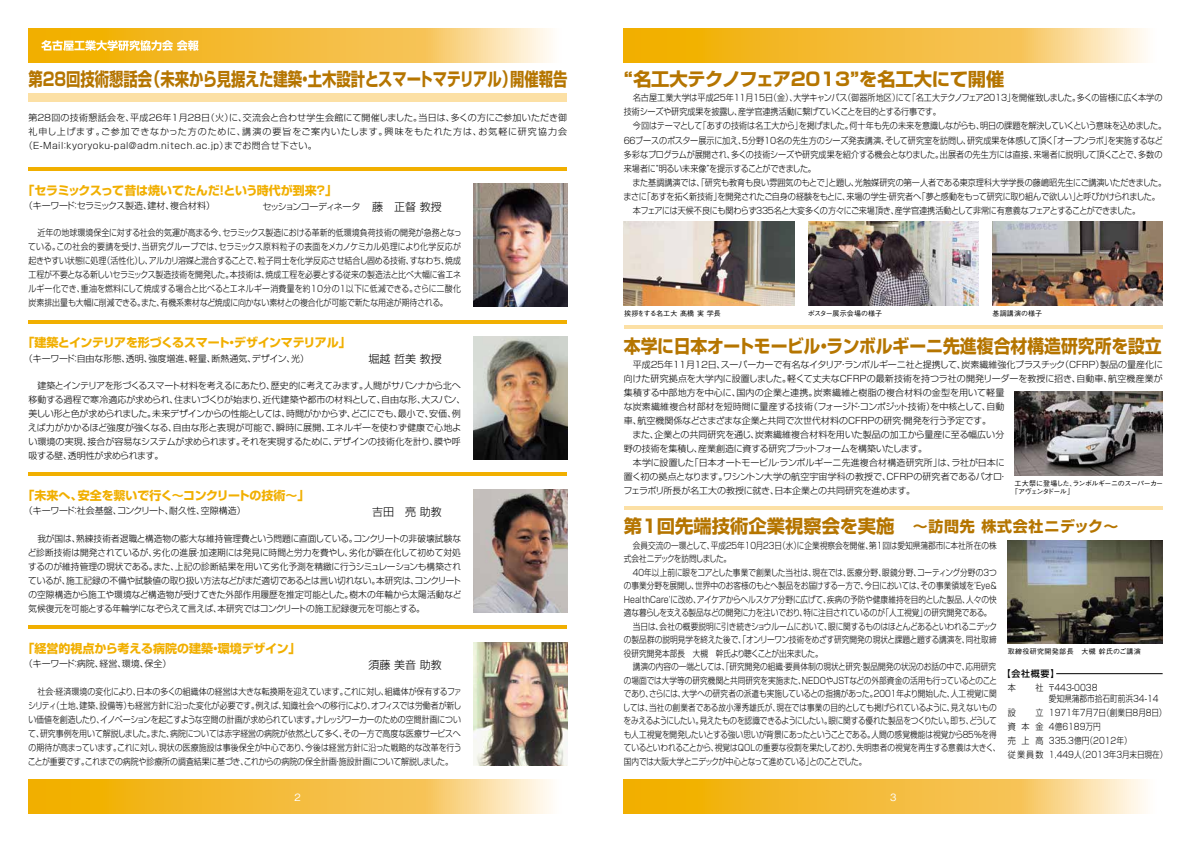
<style>
.page{position:relative;width:1191px;height:842px;background:#fff}
.page>*{position:absolute;margin:0;border:0;box-sizing:border-box;transform-origin:0 0}
.t1{font:700 18.3px "Shin Go Pr 6";color:#b57500;scale:.79 1}
.t2{font:700 18.3px "Shin Go Pr 6";color:#b57500;scale:.92 1}
.t3{font:700 18.3px "Shin Go Pr 6";color:#b57500}
.t4{font:700 18.3px "Shin Go Pr 6";letter-spacing:-.025em;color:#b57500}
.t5{font:700 12px "Shin Go Pr 6";letter-spacing:-.01em;color:#f1af00}
.t6{font:700 12px "Shin Go Pr 6";letter-spacing:-.035em;color:#f1af00}
.t7{font:300 11px "Shin Go Pr 6";color:#000}
.t8{font:500 10px "Gothic BBB Pr 6";color:#fff}
.t9{font:300 9px/14px "Shin Go Pr 6";letter-spacing:-.015em;color:#000}
.t10{font:300 9px/14px "Shin Go Pr 6";letter-spacing:-.015em;color:#000;scale:.85 1}
.t11{font:300 9px/14px "Shin Go Pr 6";letter-spacing:-.015em;color:#000;text-align:justify;scale:.88 1}
.t12{font:300 9px/14px "Shin Go Pr 6";letter-spacing:-.015em;color:#000;scale:.9 1}
.t13{font:300 9px/14px "Shin Go Pr 6";letter-spacing:-.035em;color:#000;scale:.9 1}
.t14{font:300 9px "Shin Go Pr 6";letter-spacing:-.035em;color:#000}
.t15{font:300 9px "Shin Go Pr 6";letter-spacing:.005em;color:#000;scale:.9 1}
.t16{font:300 9px "Shin Go Pr 6";letter-spacing:-.05em;color:#000;scale:.9 1}
.t17{font:300 9px "Shin Go Pr 6";letter-spacing:.09em;color:#000}
.t18{font:300 9px "Shin Go Pr 6";letter-spacing:-.04em;color:#000;scale:.85 1}
.t19{font:300 9px "Shin Go Pr 6";letter-spacing:.005em;color:#000;scale:.85 1}
.t20{font:300 9px "Shin Go Pr 6";letter-spacing:.05em;color:#000}
.t21{font:300 9px "Shin Go Pr 6";letter-spacing:.02em;color:#000}
.t22{font:300 9px "Shin Go Pr 6";letter-spacing:.005em;color:#000}
.t23{font:300 9px "Shin Go Pr 6";letter-spacing:-.05em;color:#000;scale:.85 1}
.t24{font:300 9px "Shin Go Pr 6";letter-spacing:-.135em;color:#000}
.t25{font:500 9px "Shin Go Pr 6";color:#000}
.t26{font:500 7px/8.4px "Gothic BBB Pr 6";letter-spacing:-.075em;color:#000}
.t27{font:500 7px "Gothic BBB Pr 6";letter-spacing:.025em;color:#000}
.t28{font:500 7px "Gothic BBB Pr 6";letter-spacing:.05em;color:#000}
.t29{font:500 7px "Gothic BBB Pr 6";letter-spacing:-.005em;color:#000}
.s1{font-size:11px}
.s2{font-size:15px}
</style>
<div class="page">
<svg style="left:28px;top:28px;width:523px;height:34px"></svg>
<div style="left:28px;top:94px;width:539px;height:8px;background:#fce0a5"></div>
<hr style="left:28px;top:167px;width:539px;height:4px;background:#f1af00">
<hr style="left:28px;top:320px;width:539px;height:3px;background:#f1af00">
<hr style="left:624px;top:325px;width:538px;height:4px;background:#fce0a5">
<hr style="left:624px;top:506px;width:538px;height:3px;background:#fce0a5">
<hr style="left:28px;top:473px;width:539px;height:3px;background:#f1af00">
<hr style="left:28px;top:625px;width:539px;height:4px;background:#f1af00">
<img style="left:474px;top:184px;width:93px;height:123px">
<img style="left:474px;top:337px;width:93px;height:122px">
<img style="left:474px;top:489px;width:93px;height:123px">
<img style="left:474px;top:642px;width:93px;height:123px">
<svg style="left:624px;top:780px;width:522px;height:34px"></svg>
<svg style="left:28px;top:780px;width:523px;height:34px"></svg>
<svg style="left:624px;top:28px;width:522px;height:34px"></svg>
<img style="left:624px;top:221px;width:170px;height:85px">
<img style="left:808px;top:221px;width:170px;height:85px">
<img style="left:992px;top:221px;width:170px;height:85px">
<img style="left:1014px;top:391px;width:148px;height:84px">
<img style="left:1007px;top:541px;width:155px;height:103px">
<svg style="left:41px;top:40px;width:158px;height:11px"></svg>
<hr style="left:1056px;top:673px;width:106px;height:1px;background:#000">
<h1 class="t1" style="left:29px;top:65px;width:684px">第２８回技術懇話会（未来から見据えた建築・土木設計とスマートマテリアル）開催報告</h1>
<h1 class="t4" style="left:624px;top:65px;width:382px">“名工大テクノフェア２０１３”を名工大にて開催</h1>
<p class="t9" style="left:28px;top:110px;width:540px">第２８回の技術懇話会を、平成２６年１月２８日（火）に、交流会と合わせ学生会館にて開催しました。当日は、多くの方にご参加いただき御</p>
<p class="t17" style="left:28px;top:124px;width:540px">礼申し上げます。ご参加できなかった方のために、講演の要旨をご案内いたします。興味をもたれた方は、お気軽に研究協力会</p>
<p class="t20" style="left:24px;top:138px;width:295px">（E-Mail：kyoryoku-pal@adm.nitech.ac.jp）までお問合せ下さい。</p>
<p class="t13" style="left:624px;top:90px;width:600px;text-indent:9px">名古屋工業大学は平成２５年１１月１５日（金）、大学キャンパス（御器所地区）にて「名工大テクノフェア２０１３」を開催致しました。多くの皆様に広く本学の技術シーズや研究成果を披露し、産学官連携活動に繋げていくことを目的とする行事です。</p>
<p class="t12" style="left:622px;top:118px;width:605px;text-indent:10px">今回はテーマとして「あすの技術は名工大から」を掲げました。何十年も先の未来を意識しながらも、明日の課題を解決していくという意味を込めました。６６ブースのポスター展示に加え、５分野１０名の先生方のシーズ発表講演、そして研究室を訪問し、研究成果を体感して頂く「オープンラボ」を実施するなど多彩なプログラムが展開され、多くの技術シーズや研究成果を紹介する機会となりました。出展者の先生方には直接、来場者に説明して頂くことで、多数の来場者に“明るい未来像”を提示することができました。</p>
<p class="t15" style="left:632px;top:175px;width:594px">また基調講演では、「研究も教育も良い雰囲気のもとで」と題し、光触媒研究の第一人者である東京理科大学学長の藤嶋昭先生にご講演いただきました。</p>
<p class="t13" style="left:623px;top:188px;width:597px">まさに「あすを拓く新技術」を開発されたご自身の経験をもとに、来場の学生・研究者へ「夢と感動をもって研究に取り組んで欲しい」と呼びかけられました。</p>
<p class="t16" style="left:633px;top:203px;width:565px">本フェアには天候不良にも関わらず３３５名と大変多くの方々にご来場頂き、産学官連携活動として非常に有意義なフェアとすることができました。</p>
<h2 class="t5" style="left:23px;top:180px;width:316px">「セラミックスって昔は焼いてたんだ！という時代が到来？」</h2>
<p class="t24" style="left:263px;top:199px;width:181px">セッションコーディネータ <span class="s1">藤　正督 教授</span></p>
<p class="t14" style="left:24px;top:198px;width:193px">（キーワード：セラミックス製造、建材、複合材料）</p>
<p class="t11" style="left:28px;top:225px;width:494px;text-indent:9px">近年の地球環境保全に対する社会的気運が高まる今、セラミックス製造における革新的低環境負荷技術の開発が急務となっている。この社会的要請を受け、当研究グループでは、セラミックス原料粒子の表面をメカノケミカル処理により化学反応が起きやすい状態に処理（活性化）し、アルカリ溶媒と混合することで、粒子同士を化学反応させ結合し固める技術、すなわち、焼成工程が不要となる新しいセラミックス製造技術を開発した。本技術は、焼成工程を必要とする従来の製造法と比べ大幅に省エネルギー化でき、重油を燃料にして焼成する場合と比べるとエネルギー消費量を約10分の１以下に低減できる。さらに二酸化炭素排出量も大幅に削減できる。また、有機系素材など焼成に向かない素材との複合化が可能で新たな用途が期待される。</p>
<h2 class="t6" style="left:23px;top:333px;width:330px">「建築とインテリアを形づくるスマート・デザインマテリアル」</h2>
<p class="t9" style="left:24px;top:350px;width:287px">（キーワード：自由な形態、透明、強度増進、軽量、断熱通気、デザイン、光）</p>
<p class="t7" style="left:368px;top:350px;width:75px">堀越 哲美 教授</p>
<p class="t9" style="left:28px;top:378px;width:439px;text-indent:9px">建築とインテリアを形づくるスマート材料を考えるにあたり、歴史的に考えてみます。人間がサバンナから北へ移動する過程で寒冷適応が求められ、住まいづくりが始まり、近代建築や都市の材料として、自由な形、大スパン、美しい形と色が求められました。未来デザインからの性能としては、時間がかからず、どこにでも、最小で、安価、例えば力がかかるほど強度が強くなる、自由な形と表現が可能で、瞬時に展開、エネルギーを使わず健康で心地よい環境の実現、接合が容易なシステムが求められます。それを実現するために、デザインの技術化を計り、膜や呼吸する壁、透明性が求められます。</p>
<h2 class="t5" style="left:23px;top:486px;width:288px">「未来へ、安全を繋いで行く～コンクリートの技術～」</h2>
<p class="t9" style="left:24px;top:503px;width:223px">（キーワード：社会基盤、コンクリート、耐久性、空隙構造）</p>
<p class="t7" style="left:372px;top:503px;width:71px">吉田　亮 助教</p>
<p class="t9" style="left:28px;top:531px;width:435px;text-align:justify;text-indent:9px">我が国は、熟練技術者退職と構造物の膨大な維持管理費という問題に直面している。コンクリートの非破壊試験など診断技術は開発されているが、劣化の進展・加速期には発見に時間と労力を費やし、劣化が顕在化して初めて対処するのが維持管理の現状である。また、上記の診断結果を用いて劣化予測を精緻に行うシミュレーションも構築されているが、施工記録の不備や試験値の取り扱い方法などがまだ適切であるとは言い切れない。本研究は、コンクリートの空隙構造から施工や環境など構造物が受けてきた外部作用履歴を推定可能とした。樹木の年輪から太陽活動など気候復元を可能とする年輪学になぞらえて言えば、本研究ではコンクリートの施工記録復元を可能とする。</p>
<h2 class="t5" style="left:23px;top:639px;width:279px">「経営的視点から考える病院の建築・環境デザイン」</h2>
<p class="t9" style="left:24px;top:656px;width:149px">（キーワード：病院、経営、環境、保全）</p>
<p class="t7" style="left:368px;top:656px;width:75px">須藤 美音 助教</p>
<p class="t11" style="left:28px;top:683px;width:494px;text-indent:9px">社会・経済環境の変化により、日本の多くの組織体の経営は大きな転換期を迎えています。これに対し、組織体が保有するファシリティ（土地、建築、設備等）も経営方針に沿った変化が必要です。例えば、知識社会への移行により、オフィスでは労働者が新しい価値を創造したり、イノベーションを起こすような空間の計画が求められています。ナレッジワーカーのための空間計画について、研究事例を用いて解説しました。また、病院については赤字経営の病院が依然として多く、その一方で高度な医療サービスへの期待が高まっています。これに対し、現状の医療施設は事後保全が中心であり、今後は経営方針に沿った戦略的な改革を行うことが重要です。これまでの病院や診療所の調査結果に基づき、これからの病院の保全計画・施設計画について解説しました。</p>
<p class="t27" style="left:624px;top:308px;width:98px">挨拶をする名工大 髙橋 実 学長</p>
<p class="t29" style="left:808px;top:308px;width:76px">ポスター展示会場の様子</p>
<p class="t27" style="left:992px;top:308px;width:51px">基調講演の様子</p>
<h1 class="t2" style="left:624px;top:331px;width:586px">本学に日本オートモービル・ランボルギーニ先進複合材構造研究所を設立</h1>
<p class="t14" style="left:633px;top:357px;width:531px">平成２５年１１月１２日、スーパーカーで有名なイタリア・ランボルギーニ社と提携して、炭素繊維強化プラスチック（ＣＦＲＰ）製品の量産化に</p>
<p class="t9" style="left:624px;top:371px;width:540px">向けた研究拠点を大学内に設置しました。軽くて丈夫なＣＦＲＰの最新技術を持つラ社の開発リーダーを教授に招き、自動車、航空機産業が</p>
<p class="t21" style="left:624px;top:385px;width:382px">集積する中部地方を中心に、国内の企業と連携。炭素繊維と樹脂の複合材料の金型を用いて軽量</p>
<p class="t9" style="left:624px;top:399px;width:382px">な炭素繊維複合材部材を短時間に量産する技術（フォージド・コンポジット技術）を中核として、自動</p>
<p class="t9" style="left:624px;top:413px;width:369px">車、航空機関係などさまざまな企業と共同で次世代材料のＣＦＲＰの研究・開発を行う予定です。</p>
<p class="t22" style="left:632px;top:427px;width:373px">また、企業との共同研究を通じ、炭素繊維複合材料を用いた製品の加工から量産に至る幅広い分</p>
<p class="t9" style="left:624px;top:441px;width:305px">野の技術を集積し、産業創造に資する研究プラットフォームを構築いたします。</p>
<p class="t9" style="left:633px;top:455px;width:373px">本学に設置した「日本オートモービル・ランボルギーニ先進複合材構造研究所」は、ラ社が日本に</p>
<p class="t9" style="left:624px;top:469px;width:385px">置く初の拠点となります。ワシントン大学の航空宇宙学科の教授で、ＣＦＲＰの研究者であるパオロ・</p>
<p class="t9" style="left:623px;top:483px;width:293px">フェラボリ所長が名工大の教授に就き、日本企業との共同研究を進めます。</p>
<h1 class="t3" style="left:624px;top:512px;width:496px">第１回先端技術企業視察会を実施　<span class="s2">～訪問先 株式会社ニデック～</span></h1>
<p class="t10" style="left:624px;top:538px;width:440px;line-height:13.5px;text-indent:9px">会員交流の一環として、平成２５年１０月２３日（水）に企業視察会を開催、第１回は愛知県蒲郡市に本社所在の株式会社ニデックを訪問しました。</p>
<p class="t10" style="left:632px;top:564px;width:431px">４０年以上前に眼をコアとした事業で創業した当社は、現在では、医療分野、眼鏡分野、コーティング分野の３つ</p>
<p class="t10" style="left:624px;top:578px;width:441px">の事業分野を展開し、世界中のお客様のもとへ製品をお届けする一方で、今日においては、その事業領域をʻEye＆</p>
<p class="t10" style="left:624px;top:591px;width:440px">HealthCareʻに改め、アイケアからヘルスケア分野に広げて、疾病の予防や健康維持を目的とした製品、人々の快</p>
<p class="t10" style="left:624px;top:605px;width:434px">適な暮らしを支える製品などの開発に力を注いでおり、特に注目されているのが「人工視覚」の研究開発である。</p>
<p class="t10" style="left:633px;top:618px;width:430px">当日は、会社の概要説明に引き続きショウルームにおいて、眼に関するものはほとんどあるといわれるニデック</p>
<p class="t10" style="left:624px;top:632px;width:440px">の製品群の説明見学を終えた後で、「オンリーワン技術をめざす研究開発の現状と課題と題する講演を、同社取締</p>
<p class="t10" style="left:624px;top:645px;width:235px">役研究開発本部長　大槻　幹氏より聴くことが出来ました。</p>
<p class="t10" style="left:633px;top:659px;width:429px">講演の内容の一端としては、「研究開発の組織・要員体制の現状と研究・製品開発の状況のお話の中で、応用研究</p>
<p class="t19" style="left:624px;top:673px;width:441px">の場面では大学等の研究機関と共同研究を実施また、NEDOやJSTなどの外部資金の活用も行っているとのこと</p>
<p class="t10" style="left:623px;top:686px;width:440px">であり、さらには、大学への研究者の派遣も実施しているとの指摘があった。２００１年より開始した、人工視覚に関</p>
<p class="t10" style="left:623px;top:699px;width:441px">しては、当社の創業者である故小澤秀雄氏が、現在では事業の目的としても掲げられているように、見えないもの</p>
<p class="t18" style="left:623px;top:713px;width:440px">をみえるようにしたい。見えたものを認識できるようにしたい。眼に関する優れた製品をつくりたい。即ち、どうして</p>
<p class="t10" style="left:623px;top:726px;width:440px">も人工視覚を開発したいとする強い思いが背景にあったということである。人間の感覚機能は視覚から８５％を得</p>
<p class="t10" style="left:623px;top:740px;width:445px">ているといわれることから、視覚はQOLの重要な役割を果たしており、失明患者の視覚を再生する意義は大きく、</p>
<p class="t23" style="left:624px;top:754px;width:287px">国内では大阪大学とニデックが中心となって進めている」とのことでした。</p>
<p class="t26" style="left:1011px;top:479px;width:154px;text-indent:3px">工大祭に登場した、ランボルギーニのスーパーカー「アヴェンタドール」</p>
<p class="t28" style="left:1007px;top:646px;width:134px">取締役研究開発部長　大槻 幹氏のご講演</p>
<p class="t25" style="left:1001px;top:666px;width:59px">【会社概要】</p>
<p class="t12" style="left:1007px;top:680px;width:41px">本　社</p>
<p class="t12" style="left:1007px;top:705px;width:41px;text-align:justify">設　立資本金売上高従業員数</p>
<p class="t10" style="left:1047px;top:681px;width:132px;line-height:11px">〒443-0038<br>愛知県蒲郡市拾石町前浜34-14</p>
<p class="t10" style="left:1048px;top:705px;width:141px">1971年7月7日（創業日8月8日）<br>4億6189万円<br>335.3億円（2012年）<br>1,449人（2013年3月末日現在）</p>
<p class="t8" style="left:294px;top:789px;width:8px">2</p>
<p class="t8" style="left:890px;top:789px;width:8px">3</p>
</div>
